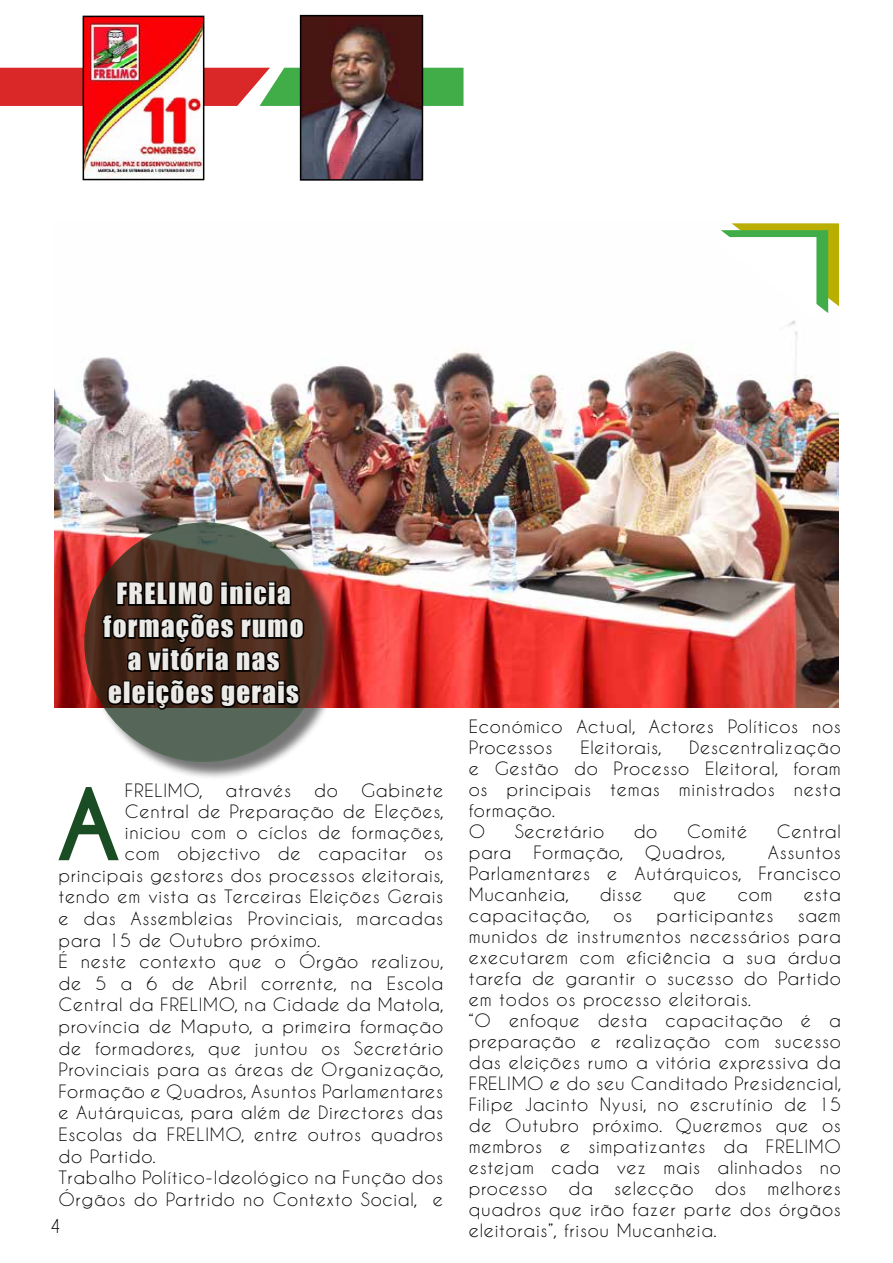
<style>
.page{position:relative;width:893px;height:1263px;background:#fff}
.page>*{position:absolute;margin:0;border:0;box-sizing:border-box;transform-origin:0 0}
.t1{font:700 93.6px "Caviar Dreams";color:#1b4d25}
.t2{font:27px/33px "Impact";letter-spacing:.05em;color:#fdfefc;text-align:center}
.t3{font:18px "Caviar Dreams";color:#000}
.t4{font:17.25px/21px "Caviar Dreams";letter-spacing:.04em;color:#020403}
</style>
<div class="page">
<svg style="left:0;top:68px;width:464px;height:38px;background:#ab6343"></svg>
<img style="left:86px;top:19px;width:115px;height:158px">
<div style="left:83px;top:16px;width:121px;height:164px;border:2px solid #000"></div>
<img style="left:303px;top:18px;width:117px;height:160px">
<div style="left:300px;top:15px;width:123px;height:166px;border:2px solid #000"></div>
<img style="left:54px;top:320px;width:785px;height:387px">
<div style="left:87px;top:525px;width:255px;height:256px;background:#000;opacity:.75"></div>
<svg style="left:85px;top:523px;width:238px;height:238px;background:#54584a"></svg>
<svg style="left:101px;top:545px;width:205px;height:166px;background:#362219"></svg>
<svg style="left:721px;top:223px;width:118px;height:90px"></svg>
<h2 class="t2" style="left:104px;top:576px;width:202px">FRELIMO inicia formações rumo a vitória nas eleições gerais</h2>
<h1 class="t1" style="left:56px;top:768px;width:66px">A</h1>
<p class="t4" style="left:125px;top:780px;width:79px">FRELIMO,</p>
<p class="t4" style="left:225px;top:780px;width:67px">através</p>
<p class="t4" style="left:314px;top:780px;width:25px">do</p>
<p class="t4" style="left:361px;top:780px;width:84px">Gabinete</p>
<p class="t4" style="left:125px;top:801px;width:320px">Central de Preparação de Eleções,</p>
<p class="t4" style="left:125px;top:822px;width:320px">iniciou com o cíclos de formações,</p>
<p class="t4" style="left:125px;top:843px;width:320px">com objectivo de capacitar os</p>
<p class="t4" style="left:58px;top:864px;width:387px">principais gestores dos processos eleitorais,</p>
<p class="t4" style="left:58px;top:886px;width:386px">tendo em vista as Terceiras Eleições Gerais</p>
<p class="t4" style="left:58px;top:907px;width:386px">e das Assembleias Provinciais, marcadas</p>
<p class="t4" style="left:58px;top:929px;width:263px">para 15 de Outubro próximo.</p>
<p class="t4" style="left:58px;top:951px;width:387px">É neste contexto que o Órgão realizou,</p>
<p class="t4" style="left:58px;top:972px;width:386px">de 5 a 6 de Abril corrente, na Escola</p>
<p class="t4" style="left:58px;top:994px;width:387px">Central da FRELIMO, na Cidade da Matola,</p>
<p class="t4" style="left:58px;top:1015px;width:386px">província de Maputo, a primeira formação</p>
<p class="t4" style="left:58px;top:1037px;width:386px">de formadores, que juntou os Secretário</p>
<p class="t4" style="left:58px;top:1059px;width:387px">Provinciais para as áreas de Organização,</p>
<p class="t4" style="left:58px;top:1080px;width:386px">Formação e Quadros, Asuntos Parlamentares</p>
<p class="t4" style="left:58px;top:1102px;width:386px">e Autárquicas, para além de Directores das</p>
<p class="t4" style="left:58px;top:1123px;width:386px">Escolas da FRELIMO, entre outros quadros</p>
<p class="t4" style="left:58px;top:1145px;width:99px">do Partido.</p>
<p class="t4" style="left:58px;top:1167px;width:386px">Trabalho Político-Ideológico na Função dos</p>
<p class="t4" style="left:58px;top:1188px;width:386px">Órgãos do Partrido no Contexto Social, e</p>
<p class="t3" style="left:50px;top:1216px;width:12px">4</p>
<p class="t4" style="left:469px;top:716px;width:374px">Económico Actual, Actores Políticos nos<br>Processos</p>
<p class="t4" style="left:469px;top:737px;width:374px;text-indent:220px">Descentralização e Gestão do Processo Eleitoral, foram os principais temas ministrados nesta formação.<br>O</p>
<p class="t4" style="left:580px;top:737px;width:83px">Eleitorais,</p>
<p class="t4" style="left:515px;top:821px;width:91px">Secretário</p>
<p class="t4" style="left:634px;top:821px;width:25px">do</p>
<p class="t4" style="left:687px;top:821px;width:62px">Comité</p>
<p class="t4" style="left:777px;top:821px;width:65px">Central</p>
<p class="t4" style="left:469px;top:842px;width:374px;text-align:justify;text-indent:299px">Assuntos Parlamentares e Autárquicos, Francisco Mucanheia,</p>
<p class="t4" style="left:469px;top:842px;width:44px">para</p>
<p class="t4" style="left:533px;top:842px;width:193px">Formação, Quadros,</p>
<p class="t4" style="left:600px;top:884px;width:44px">disse</p>
<p class="t4" style="left:674px;top:884px;width:34px">que</p>
<p class="t4" style="left:738px;top:884px;width:36px">com</p>
<p class="t4" style="left:804px;top:884px;width:39px">esta</p>
<p class="t4" style="left:469px;top:905px;width:123px">capacitação,</p>
<p class="t4" style="left:613px;top:905px;width:20px">os</p>
<p class="t4" style="left:657px;top:905px;width:118px">participantes</p>
<p class="t4" style="left:469px;top:905px;width:374px;text-indent:329px">saem munidos de instrumentos necessários para executarem com eficiência a sua árdua tarefa de garantir o sucesso do Partido em todos os processo eleitorais.<br>“O enfoque desta capacitação é a preparação e realização com sucesso das eleições rumo a vitória expressiva da FRELIMO e do seu Canditado Presidencial, Filipe Jacinto Nyusi, no escrutínio de 15 de Outubro próximo. Queremos que os membros e simpatizantes da FRELIMO estejam cada vez mais alinhados no processo da selecção dos melhores quadros que irão fazer parte dos órgãos eleitorais”, frisou Mucanheia.</p>
</div>
